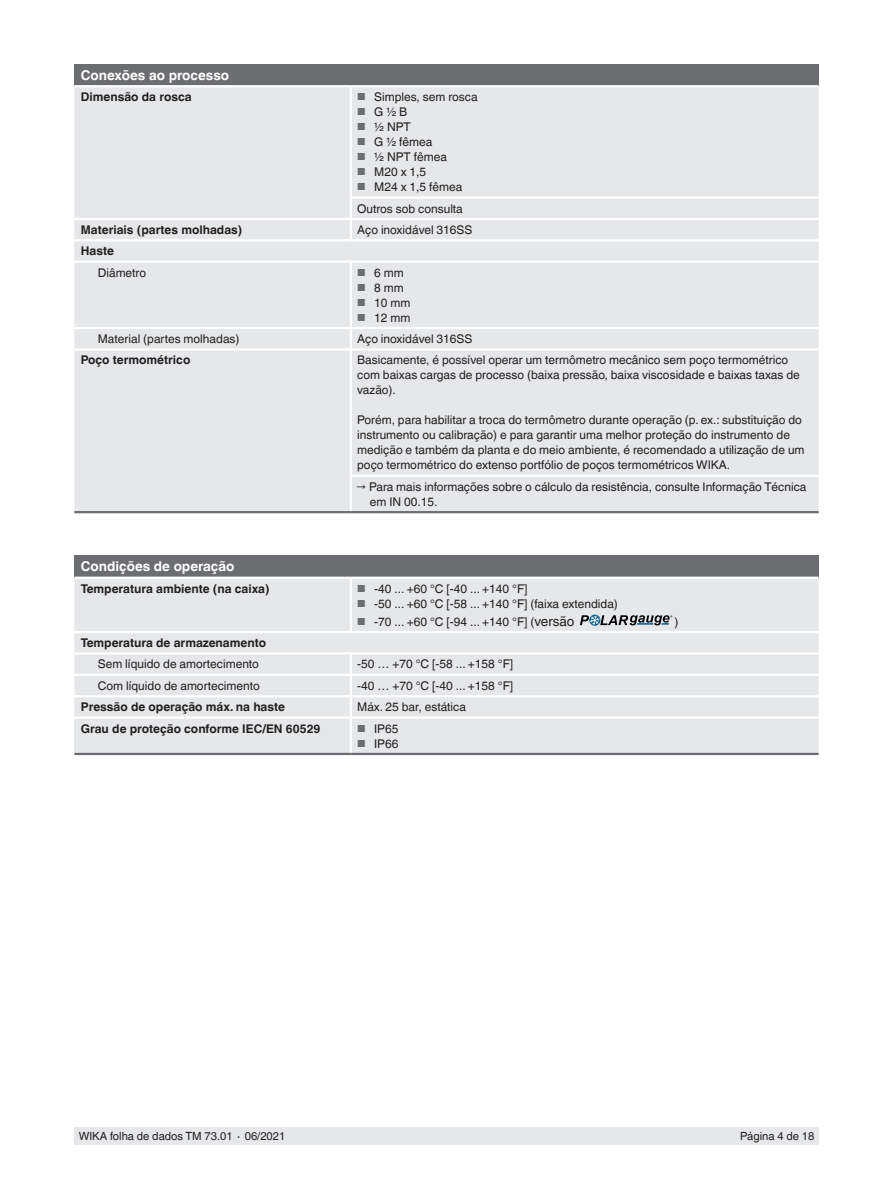
<style>
.page{position:relative;width:893px;height:1188px;background:#fff}
.page>*{position:absolute;margin:0;border:0;box-sizing:border-box;transform-origin:0 0}
.t1{font:700 13.5px "Helvetica World";color:#fff}
.t2{font:12px/15px "Helvetica World";color:#231f20}
.t3{font:700 12px "Helvetica World";color:#231f20}
.t4{font:11.25px "Helvetica World";color:#231f20}
.s1{font-size:10.2px;color:#6c6d70}
.s2{font-size:13.5px}
</style>
<div class="page">
<div style="left:74px;top:1128px;width:745px;height:17px;background:#e6e7e9"></div>
<div style="left:74px;top:64px;width:745px;height:22px;background:#6c6d70"></div>
<div style="left:74px;top:87px;width:745px;height:152px;background:#e6e7e9"></div>
<div style="left:74px;top:241px;width:745px;height:270px;background:#e6e7e9"></div>
<hr style="left:74px;top:511px;width:277px;height:2px;background:#6c6d70">
<hr style="left:74px;top:327px;width:277px;height:2px;background:#fff">
<hr style="left:351px;top:327px;width:468px;height:2px;background:#fff">
<hr style="left:350px;top:196px;width:469px;height:3px;background:#fff">
<hr style="left:351px;top:218px;width:468px;height:2px;background:#fff">
<hr style="left:74px;top:261px;width:277px;height:2px;background:#fff">
<hr style="left:351px;top:261px;width:468px;height:2px;background:#fff">
<hr style="left:350px;top:263px;width:2px;height:64px;background:#fff">
<svg style="left:350px;top:329px;width:2px;height:19px"></svg>
<hr style="left:74px;top:85px;width:277px;height:2px;background:#fff">
<hr style="left:351px;top:85px;width:468px;height:2px;background:#fff">
<hr style="left:350px;top:87px;width:2px;height:109px;background:#fff">
<svg style="left:350px;top:199px;width:2px;height:40px"></svg>
<hr style="left:74px;top:218px;width:277px;height:2px;background:#fff">
<hr style="left:74px;top:348px;width:277px;height:3px;background:#fff">
<hr style="left:350px;top:351px;width:2px;height:124px;background:#fff">
<hr style="left:350px;top:477px;width:2px;height:34px;background:#fff">
<hr style="left:351px;top:348px;width:468px;height:3px;background:#fff">
<hr style="left:350px;top:475px;width:469px;height:2px;background:#fff">
<hr style="left:351px;top:511px;width:468px;height:2px;background:#6c6d70">
<div style="left:74px;top:555px;width:745px;height:23px;background:#6c6d70"></div>
<div style="left:74px;top:579px;width:745px;height:174px;background:#e6e7e9"></div>
<div style="left:74px;top:718px;width:277px;height:36px;background:#e6e7e9"></div>
<hr style="left:74px;top:577px;width:277px;height:2px;background:#fff">
<hr style="left:351px;top:577px;width:468px;height:2px;background:#fff">
<hr style="left:74px;top:631px;width:277px;height:2px;background:#fff">
<hr style="left:351px;top:631px;width:468px;height:2px;background:#fff">
<hr style="left:74px;top:652px;width:277px;height:3px;background:#fff">
<hr style="left:351px;top:652px;width:468px;height:3px;background:#fff">
<hr style="left:351px;top:674px;width:468px;height:2px;background:#fff">
<hr style="left:351px;top:695px;width:468px;height:2px;background:#fff">
<hr style="left:74px;top:716px;width:277px;height:3px;background:#fff">
<hr style="left:350px;top:719px;width:2px;height:34px;background:#fff">
<hr style="left:74px;top:674px;width:277px;height:2px;background:#fff">
<hr style="left:74px;top:753px;width:277px;height:2px;background:#6c6d70">
<hr style="left:351px;top:753px;width:468px;height:2px;background:#6c6d70">
<hr style="left:350px;top:579px;width:2px;height:52px;background:#fff">
<hr style="left:74px;top:695px;width:277px;height:2px;background:#fff">
<svg style="left:350px;top:655px;width:2px;height:61px"></svg>
<hr style="left:351px;top:716px;width:468px;height:3px;background:#fff">
<svg style="left:580px;top:615px;width:92px;height:10px"></svg>
<p class="t1" style="left:81px;top:67px;width:150px">Conexões ao processo</p>
<p class="t3" style="left:81px;top:90px;width:112px">Dimensão da rosca</p>
<p class="t2" style="left:357px;top:90px;width:122px"><span class="s1">■</span> Simples, sem rosca</p>
<p class="t2" style="left:357px;top:105px;width:52px"><span class="s1">■</span> G ½ B</p>
<p class="t2" style="left:357px;top:120px;width:55px"><span class="s1">■</span> ½ NPT</p>
<p class="t2" style="left:357px;top:135px;width:77px"><span class="s1">■</span> G ½ fêmea</p>
<p class="t2" style="left:357px;top:150px;width:91px"><span class="s1">■</span> ½ NPT fêmea</p>
<p class="t2" style="left:357px;top:165px;width:71px"><span class="s1">■</span> M20 x 1,5</p>
<p class="t2" style="left:357px;top:176px;width:107px;line-height:21.3px"><span class="s1">■</span> M24 x 1,5 fêmea<br>Outros sob consulta</p>
<p class="t3" style="left:81px;top:223px;width:163px">Materiais (partes molhadas)</p>
<p class="t2" style="left:357px;top:222px;width:117px">Aço inoxidável 316SS</p>
<p class="t3" style="left:81px;top:244px;width:35px">Haste</p>
<p class="t2" style="left:98px;top:265px;width:50px">Diâmetro</p>
<p class="t2" style="left:357px;top:265px;width:48px"><span class="s1">■</span> 6 mm</p>
<p class="t2" style="left:357px;top:280px;width:48px"><span class="s1">■</span> 8 mm</p>
<p class="t2" style="left:357px;top:295px;width:55px"><span class="s1">■</span> 10 mm</p>
<p class="t2" style="left:357px;top:310px;width:55px"><span class="s1">■</span> 12 mm</p>
<p class="t2" style="left:98px;top:331px;width:143px">Material (partes molhadas)</p>
<p class="t2" style="left:357px;top:331px;width:117px">Aço inoxidável 316SS</p>
<p class="t3" style="left:81px;top:353px;width:111px">Poço termométrico</p>
<p class="t2" style="left:357px;top:353px;width:444px">Basicamente, é possível operar um termômetro mecânico sem poço termométrico com baixas cargas de processo (baixa pressão, baixa viscosidade e baixas taxas de vazão).</p>
<p class="t2" style="left:357px;top:413px;width:449px">Porém, para habilitar a troca do termômetro durante operação (p. ex.: substituição do instrumento ou calibração) e para garantir uma melhor proteção do instrumento de medição e também da planta e do meio ambiente, é recomendado a utilização de um poço termométrico do extenso portfólio de poços termométricos WIKA.</p>
<p class="t2" style="left:370px;top:479px;width:438px;text-indent:-13px">→ Para mais informações sobre o cálculo da resistência, consulte Informação Técnica em IN 00.15.</p>
<p class="t1" style="left:81px;top:559px;width:155px">Condições de operação</p>
<p class="t3" style="left:81px;top:582px;width:190px">Temperatura ambiente (na caixa)</p>
<p class="t2" style="left:357px;top:581px;width:172px"><span class="s1">■</span> -40 ... +60 °C [-40 ... +140 °F]</p>
<p class="t2" style="left:357px;top:596px;width:262px"><span class="s1">■</span> -50 ... +60 °C [-58 ... +140 °F] (faixa extendida)</p>
<p class="t2" style="left:357px;top:614px;width:219px"><span class="s1">■</span> -70 ... +60 °C [-94 ... +140 °F] (<span class="s2">versão</span></p>
<p class="t2" style="left:674px;top:614px;width:5px">)</p>
<p class="t3" style="left:81px;top:636px;width:187px">Temperatura de armazenamento</p>
<p class="t2" style="left:98px;top:657px;width:163px">Sem líquido de amortecimento</p>
<p class="t2" style="left:357px;top:657px;width:158px">-50 … +70 °C [-58 ... +158 °F]</p>
<p class="t2" style="left:98px;top:678px;width:164px">Com líquido de amortecimento</p>
<p class="t2" style="left:357px;top:678px;width:158px">-40 … +70 °C [-40 ... +158 °F]</p>
<p class="t3" style="left:81px;top:700px;width:206px">Pressão de operação máx. na haste</p>
<p class="t2" style="left:357px;top:700px;width:110px">Máx. 25 bar, estática</p>
<p class="t3" style="left:81px;top:721px;width:241px">Grau de proteção conforme IEC/EN 60529</p>
<p class="t2" style="left:357px;top:721px;width:43px"><span class="s1">■</span> IP65</p>
<p class="t2" style="left:357px;top:736px;width:43px"><span class="s1">■</span> IP66</p>
<p class="t4" style="left:79px;top:1130px;width:208px">WIKA folha de dados TM 73.01 ∙ 06/2021</p>
<p class="t4" style="left:740px;top:1130px;width:76px">Página 4 de 18</p>
</div>
